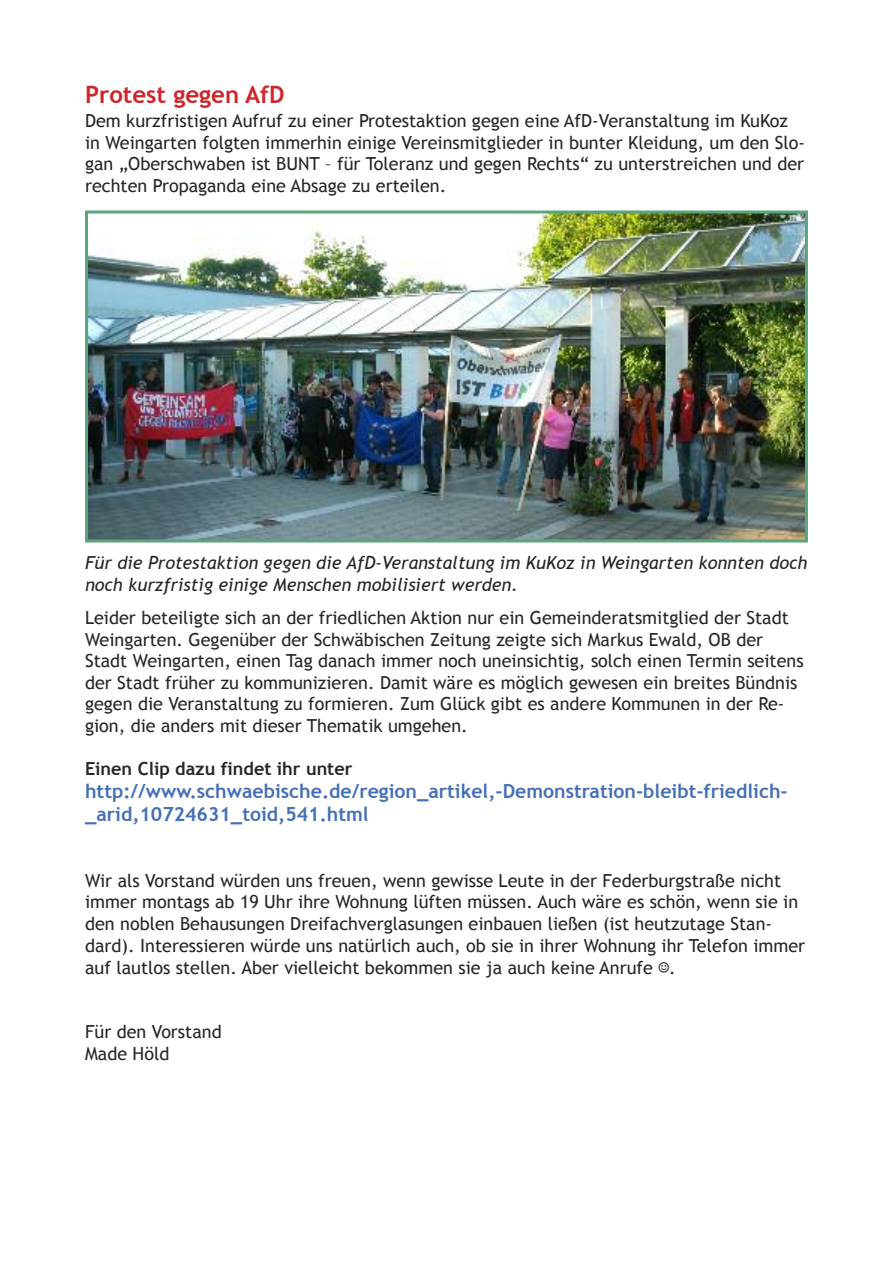
<style>
.page{position:relative;width:893px;height:1263px;background:#fff}
.page>*{position:absolute;margin:0;border:0;box-sizing:border-box;transform-origin:0 0}
.t1{font:700 24px "Trebuchet MS";color:#cc262b}
.t2{font:700 19.5px/23.4px "Trebuchet MS";color:#4570b6}
.t3{font:18px/21.6px "Trebuchet MS";color:#272627}
.t4{font:italic 18px/21.6px "Trebuchet MS";color:#272627}
.t5{font:700 18px "Trebuchet MS";color:#272627}
.s1{font-family:"Menlo";font-weight:700;font-style:italic}
</style>
<div class="page">
<img style="left:89px;top:214px;width:715px;height:324px">
<div style="left:85px;top:210px;width:723px;height:332px;border:3px solid #5da47b"></div>
<h1 class="t1" style="left:85px;top:80px;width:201px">Protest gegen AfD</h1>
<p class="t3" style="left:85px;top:110px;width:721px">Dem kurzfristigen Aufruf zu einer Protestaktion gegen eine AfD-Veranstaltung im KuKoz in Weingarten folgten immerhin einige Vereinsmitglieder in bunter Kleidung, um den Slo&shy;gan „Oberschwaben ist BUNT – für Toleranz und gegen Rechts“ zu unterstreichen und der rechten Propaganda eine Absage zu erteilen.</p>
<p class="t4" style="left:85px;top:552px;width:724px">Für die Protestaktion gegen die AfD-Veranstaltung im KuKoz in Weingarten konnten doch noch kurzfristig einige Menschen mobilisiert werden.</p>
<p class="t3" style="left:85px;top:607px;width:720px">Leider beteiligte sich an der friedlichen Aktion nur ein Gemeinderatsmitglied der Stadt Weingarten. Gegenüber der Schwäbischen Zeitung zeigte sich Markus Ewald, OB der Stadt Weingarten, einen Tag danach immer noch uneinsichtig, solch einen Termin seitens der Stadt früher zu kommunizieren. Damit wäre es möglich gewesen ein breites Bündnis gegen die Veranstaltung zu formieren. Zum Glück gibt es andere Kommunen in der Re&shy;gion, die anders mit dieser Thematik umgehen.</p>
<p class="t5" style="left:85px;top:758px;width:269px">Einen Clip dazu findet ihr unter</p>
<p class="t2" style="left:85px;top:779px;width:704px">http://www.schwaebische.de/region_artikel,-Demonstration-bleibt-friedlich-_arid,10724631_toid,541.html</p>
<p class="t3" style="left:85px;top:869px;width:722px">Wir als Vorstand würden uns freuen, wenn gewisse Leute in der Federburgstraße nicht immer montags ab 19 Uhr ihre Wohnung lüften müssen. Auch wäre es schön, wenn sie in den noblen Behausungen Dreifachverglasungen einbauen ließen (ist heutzutage Stan&shy;dard). Interessieren würde uns natürlich auch, ob sie in ihrer Wohnung ihr Telefon immer auf lautlos stellen. Aber vielleicht bekommen sie ja auch keine Anrufe <span class="s1">☺</span>.</p>
<p class="t3" style="left:85px;top:1021px;width:138px">Für den Vorstand<br>Made Höld</p>
</div>
